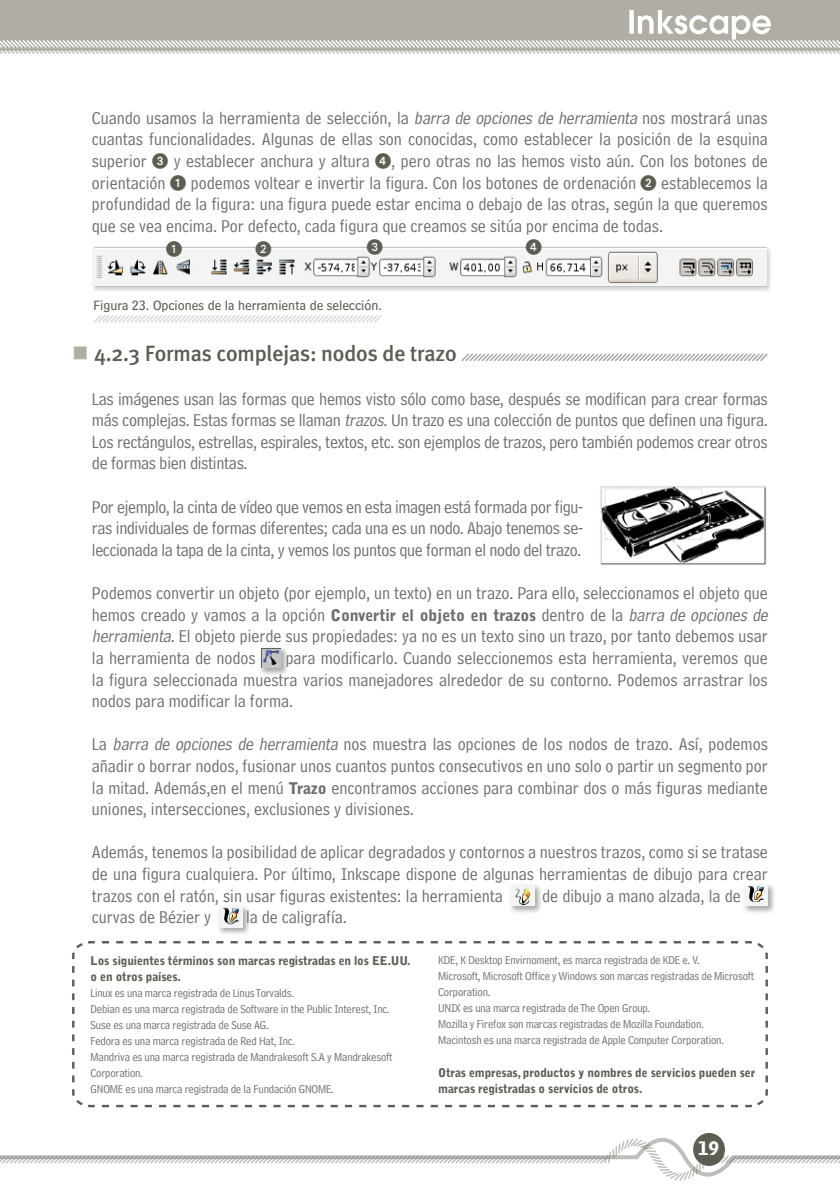
<style>
.page{position:relative;width:840px;height:1191px;background:#fff}
.page>*{position:absolute;margin:0;border:0;box-sizing:border-box;transform-origin:0 0}
.t1{font:500 22px "Meta Plus";letter-spacing:-.01em;color:#5b5e53}
.t2{font:18px/21.6px "Bell Centennial Address";color:#6c6d70;text-align:justify}
.t3{font:16px "European Pi One";color:#5b5e53}
.t4{font:16px "Bell Centennial Bold Listing";color:#fff}
.t5{font:14px "Bell Centennial Sub Caption";color:#5b5e53}
.t6{font:12px/16px "Bell Centennial Address";letter-spacing:-.015em;color:#6c6d70}
.t7{font:900 12px/16.8px "Bell Gothic";letter-spacing:-.015em;color:#5b5e53}
.s1{font-style:italic}
.s2{font-family:"European Pi One";font-size:16px;color:#5b5e53}
.s3{color:#b0ada4}
.s4{font-family:"Bell Gothic";font-weight:900;font-size:16px}
.s5{font-family:"Bell Gothic";font-weight:900;color:#5b5e53}
</style>
<div class="page">
<div style="left:0;top:0;width:839px;height:10px;background:#b0ada4"></div>
<svg style="left:0;top:1133px;width:839px;height:48px"></svg>
<svg style="left:0;top:10px;width:839px;height:44px;background:#bdbab3"></svg>
<svg style="left:461px;top:353px;width:307px;height:9px"></svg>
<div style="left:257px;top:644px;width:53px;height:53px;background:#5b5e53;opacity:.52"></div>
<img style="left:261px;top:648px;width:19px;height:20px">
<div style="left:506px;top:881px;width:57px;height:54px;background:#5b5e53;opacity:.52"></div>
<img style="left:511px;top:885px;width:22px;height:20px">
<div style="left:740px;top:881px;width:57px;height:54px;background:#5b5e53;opacity:.52"></div>
<img style="left:744px;top:885px;width:23px;height:20px">
<div style="left:215px;top:902px;width:56px;height:54px;background:#5b5e53;opacity:.52"></div>
<img style="left:219px;top:907px;width:23px;height:20px">
<svg style="left:72px;top:939px;width:696px;height:169px"></svg>
<div style="left:91px;top:246px;width:688px;height:53px;background:#5b5e53;opacity:.27"></div>
<img style="left:92px;top:247px;width:673px;height:39px">
<svg style="left:94px;top:315px;width:288px;height:8px"></svg>
<img style="left:600px;top:486px;width:167px;height:79px">
<p class="t2" style="left:92px;top:107px;width:677px">Cuando usamos la herramienta de selección, la <span class="s1">barra de opciones de herramienta</span> nos mostrará unas cuantas funcionalidades. Algunas de ellas son conocidas, como establecer la posición de la esquina superior <span class="s2">3</span> y establecer anchura y altura <span class="s2">4</span>, pero otras no las hemos visto aún. Con los botones de orientación <span class="s2">1</span> podemos voltear e invertir la figura. Con los botones de ordenación <span class="s2">2</span> establecemos la profundidad de la figura: una figura puede estar encima o debajo de las otras, según la que queremos que se vea encima. Por defecto, cada figura que creamos se sitúa por encima de todas.</p>
<p class="t3" style="left:166px;top:240px;width:17px">1</p>
<p class="t3" style="left:255px;top:240px;width:17px">2</p>
<p class="t3" style="left:366px;top:238px;width:17px">3</p>
<p class="t3" style="left:525px;top:238px;width:17px">4</p>
<p class="t5" style="left:94px;top:297px;width:289px">Figura 23. Opciones de la herramienta de selección.</p>
<p class="t1" style="left:72px;top:341px;width:386px"><span class="s3">■</span> 4.2.3 Formas complejas: nodos de trazo</p>
<p class="t2" style="left:92px;top:388px;width:677px">Las imágenes usan las formas que hemos visto sólo como base, después se modifican para crear formas más complejas. Estas formas se llaman <span class="s1">trazos</span>. Un trazo es una colección de puntos que definen una figura.<br>Los rectángulos, estrellas, espirales, textos, etc. son ejemplos de trazos, pero también podemos crear otros de formas bien distintas.</p>
<p class="t2" style="left:92px;top:496px;width:492px">Por ejemplo, la cinta de vídeo que vemos en esta imagen está formada por figu&shy;ras individuales de formas diferentes; cada una es un nodo. Abajo tenemos se&shy;leccionada la tapa de la cinta, y vemos los puntos que forman el nodo del trazo.</p>
<p class="t2" style="left:92px;top:582px;width:680px;text-align:left">Podemos convertir un objeto (por ejemplo, un texto) en un trazo. Para ello, seleccionamos el objeto que hemos creado y vamos a la opción <span class="s4">Convertir el objeto en trazos</span> dentro de la <span class="s1">barra de opciones de herramienta</span>. El objeto pierde sus propiedades: ya no es un texto sino un trazo, por tanto debemos usar la herramienta de nodos</p>
<p class="t2" style="left:92px;top:647px;width:677px;text-indent:194px">para modificarlo. Cuando seleccionemos esta herramienta, veremos que la figura seleccionada muestra varios manejadores alrededor de su contorno. Podemos arrastrar los nodos para modificar la forma.</p>
<p class="t2" style="left:92px;top:733px;width:677px">La <span class="s1">barra de opciones de herramienta</span> nos muestra las opciones de los nodos de trazo. Así, podemos añadir o borrar nodos, fusionar unos cuantos puntos consecutivos en uno solo o partir un segmento por la mitad. Además,en el menú <span class="s4">Trazo</span> encontramos acciones para combinar dos o más figuras mediante uniones, intersecciones, exclusiones y divisiones.</p>
<p class="t2" style="left:92px;top:841px;width:677px">Además, tenemos la posibilidad de aplicar degradados y contornos a nuestros trazos, como si se tratase de una figura cualquiera. Por último, Inkscape dispone de algunas herramientas de dibujo para crear trazos con el ratón, sin usar figuras existentes: la herramienta</p>
<p class="t2" style="left:542px;top:885px;width:200px">de dibujo a mano alzada, la de</p>
<p class="t2" style="left:92px;top:906px;width:121px">curvas de Bézier y</p>
<p class="t2" style="left:246px;top:906px;width:102px">la de caligrafía.</p>
<p class="t6" style="left:91px;top:952px;width:321px"><span class="s5">Los siguientes términos son marcas registradas en los EE.UU. o en otros países.<br></span>Linux es una marca registrada de Linus Torvalds.<br>Debian es una marca registrada de Software in the Public Interest, Inc.<br>Suse es una marca registrada de Suse AG.<br>Fedora es una marca registrada de Red Hat, Inc.<br>Mandriva es una marca registrada de Mandrakesoft S.A y Mandrakesoft Corporation.<br>GNOME es una marca registrada de la Fundación GNOME.</p>
<p class="t6" style="left:438px;top:952px;width:317px">KDE, K Desktop Envirnoment, es marca registrada de KDE e. V.<br>Microsoft, Microsoft Office y Windows son marcas registradas de Microsoft Corporation.<br>UNIX es una marca registrada de The Open Group.<br>Mozilla y Firefox son marcas registradas de Mozilla Foundation.<br>Macintosh es una marca registrada de Apple Computer Corporation.</p>
<p class="t7" style="left:438px;top:1064px;width:318px">Otras empresas, productos y nombres de servicios pueden ser marcas registradas o servicios de otros.</p>
<p class="t4" style="left:697px;top:1137px;width:23px">19</p>
</div>
